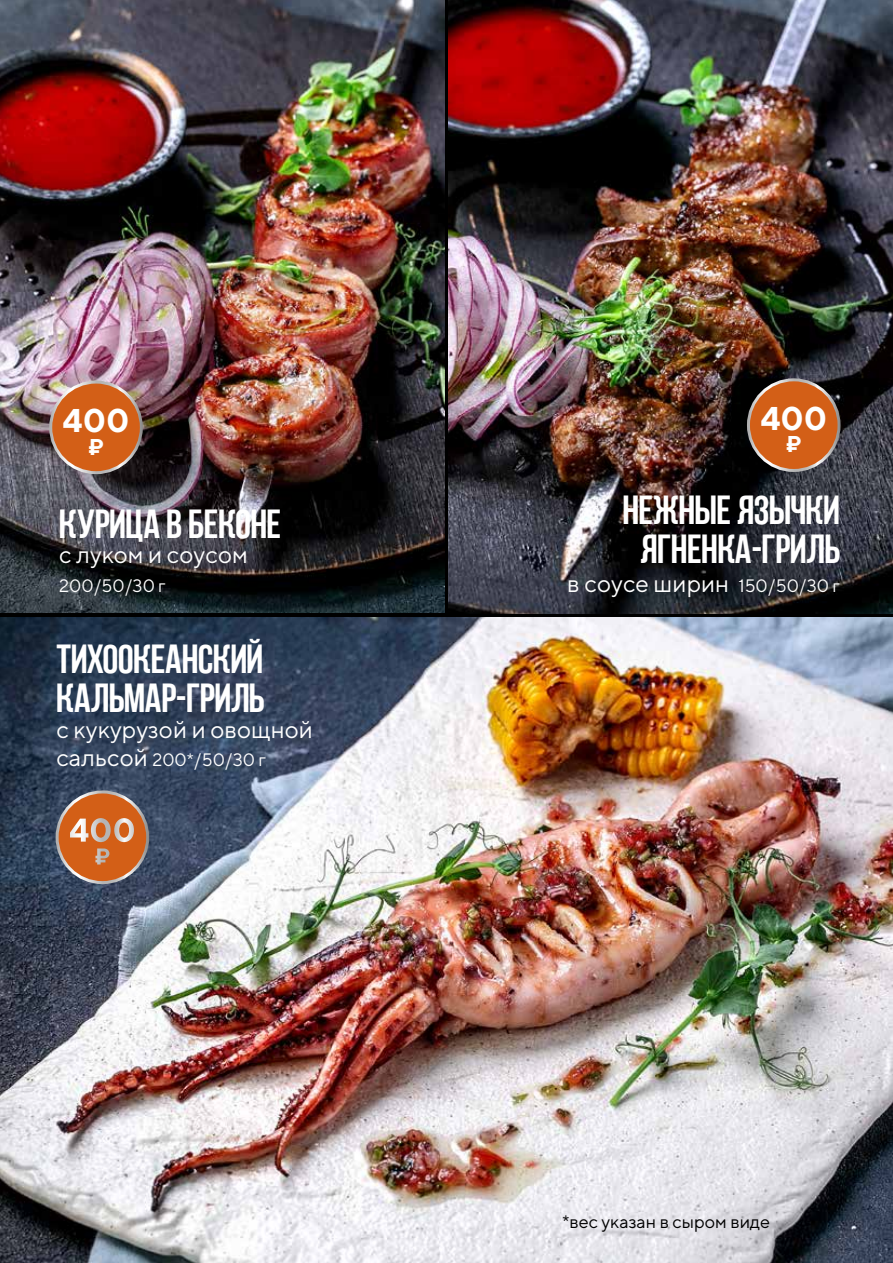
<style>
.page{position:relative;width:893px;height:1263px;background:#fff}
.page>*{position:absolute;margin:0;border:0;box-sizing:border-box;transform-origin:0 0}
.t1{font:40.5px/39px "AA Bebas Neue";color:#fff}
.t2{font:700 32.85px "TT Norms";color:#fff}
.t3{font:24.3px "TT Norms";color:#fff}
.t4{font:700 22.95px "TT Norms";color:#fff}
.t5{font:18px "TT Norms";color:#fff}
.t6{font:18px "TT Norms";color:#000}
.s1{font-size:24.3px}
.s2{font-size:18px}
</style>
<div class="page">
<img style="left:0;top:618px;width:893px;height:645px">
<div style="left:57px;top:792px;width:91px;height:90px;background:#d35f17;border-radius:50%"></div>
<div style="left:56px;top:790px;width:93px;height:94px;border:3px solid #fff;border-radius:50%"></div>
<img style="left:449px;top:0;width:444px;height:613px">
<img style="left:0;top:0;width:444px;height:612px">
<div style="left:51px;top:382px;width:90px;height:91px;background:#d35f17;border-radius:50%"></div>
<div style="left:49px;top:381px;width:94px;height:93px;border:3px solid #fff;border-radius:50%"></div>
<div style="left:748px;top:380px;width:91px;height:90px;background:#d35f17;border-radius:50%"></div>
<div style="left:747px;top:378px;width:94px;height:94px;border:3px solid #fff;border-radius:50%"></div>
<p class="t2" style="left:63px;top:399px;width:68px">400</p>
<p class="t4" style="left:88px;top:432px;width:17px">₽</p>
<p class="t1" style="left:59px;top:504px;width:223px">Курица в беконе</p>
<p class="t3" style="left:59px;top:540px;width:190px">с луком и соусом</p>
<p class="t5" style="left:59px;top:575px;width:108px">200/50/30 г</p>
<p class="t1" style="left:56px;top:639px;width:209px">Тихоокеанский<br>Кальмар-гриль</p>
<p class="t3" style="left:56px;top:714px;width:258px">с кукурузой и овощной</p>
<p class="t5" style="left:56px;top:749px;width:211px"><span class="s1">сальсой</span> 200*/50/30 г</p>
<p class="t2" style="left:69px;top:809px;width:68px">400</p>
<p class="t4" style="left:94px;top:842px;width:17px">₽</p>
<p class="t2" style="left:760px;top:397px;width:68px">400</p>
<p class="t4" style="left:786px;top:430px;width:17px">₽</p>
<p class="t1" style="left:623px;top:491px;width:219px;text-align:center">Нежные язычки ягненка-гриль</p>
<p class="t3" style="left:567px;top:568px;width:274px">в соусе ширин <span class="s2">150/50/30 г</span></p>
<p class="t6" style="left:562px;top:1211px;width:209px">*вес указан в сыром виде</p>
</div>
